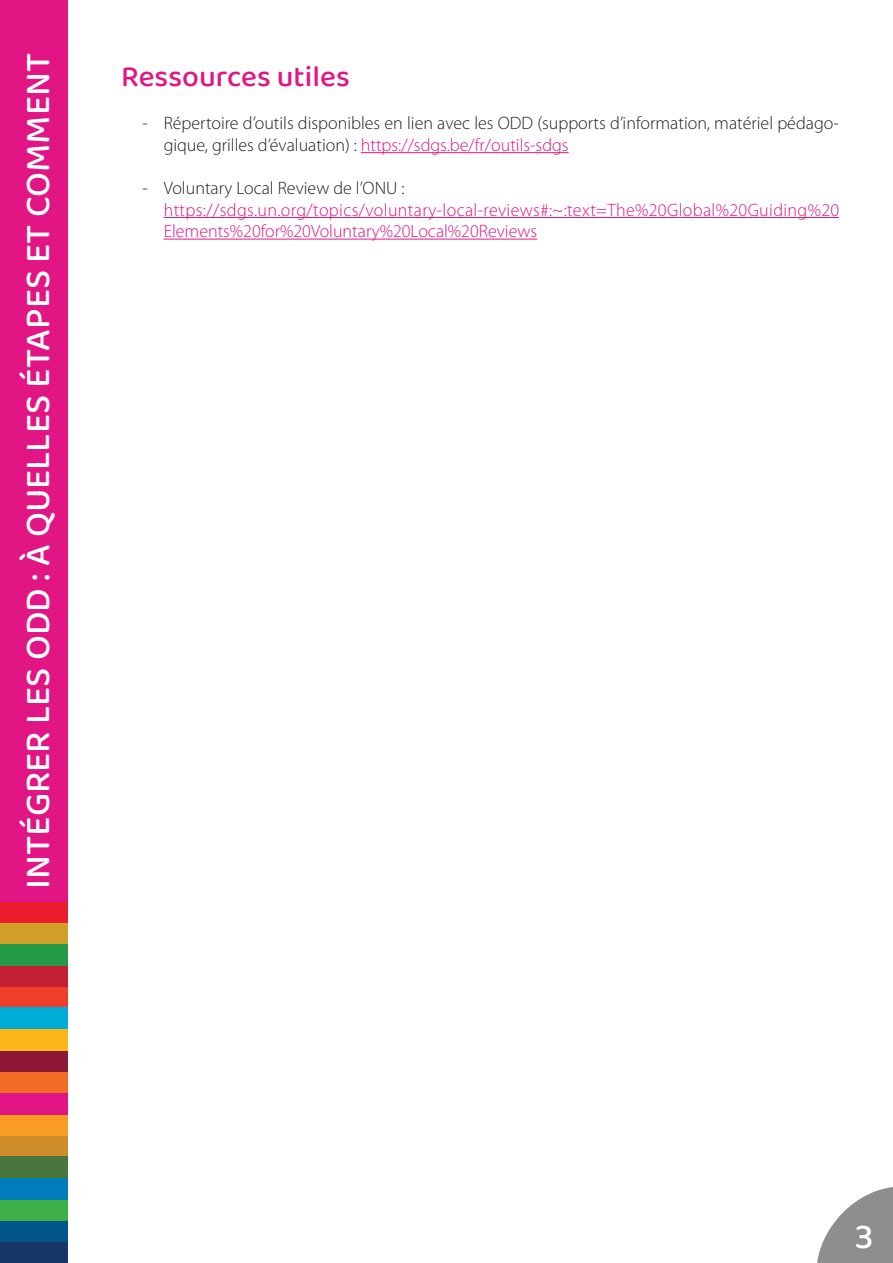
<style>
.page{position:relative;width:893px;height:1263px;background:#fff}
.page>*{position:absolute;margin:0;border:0;box-sizing:border-box;transform-origin:0 0}
.t1{font:36px "Baloo 2";color:#fff}
.t2{font:30px "Baloo 2";color:#e11584}
.t3{font:300 18px/21.6px "Myriad Pro";color:#231f20}
.t4{font:300 18px/21.6px "Myriad Pro";letter-spacing:.02em;color:#e11584}
.s1{color:#e11584}
</style>
<div class="page">
<div style="left:0;top:1135px;width:68px;height:22px;background:#cf8d29"></div>
<div style="left:0;top:1242px;width:68px;height:21px;background:#183567"></div>
<div style="left:0;top:1220px;width:68px;height:22px;background:#01558a"></div>
<div style="left:0;top:1199px;width:68px;height:21px;background:#3eaf49"></div>
<div style="left:0;top:1178px;width:68px;height:21px;background:#007cbb"></div>
<div style="left:0;top:1157px;width:68px;height:21px;background:#46763b"></div>
<div style="left:0;top:1114px;width:68px;height:21px;background:#f89c24"></div>
<div style="left:0;top:986px;width:68px;height:22px;background:#ef3e2a"></div>
<div style="left:0;top:1093px;width:68px;height:21px;background:#e11584"></div>
<div style="left:0;top:1071px;width:68px;height:22px;background:#f36c24"></div>
<div style="left:0;top:1050px;width:68px;height:21px;background:#8e1737"></div>
<div style="left:0;top:1029px;width:68px;height:21px;background:#fcb615"></div>
<div style="left:0;top:1008px;width:68px;height:21px;background:#00add9"></div>
<div style="left:0;top:965px;width:68px;height:21px;background:#c21f32"></div>
<div style="left:0;top:944px;width:68px;height:21px;background:#269b47"></div>
<div style="left:0;top:923px;width:68px;height:21px;background:#d19f28"></div>
<div style="left:0;top:901px;width:68px;height:22px;background:#eb1c2c"></div>
<svg style="left:817px;top:1187px;width:76px;height:76px"></svg>
<div style="left:0;top:0;width:68px;height:901px;background:#e11584"></div>
<hr style="left:361px;top:152px;width:208px;height:1px;background:#e11584">
<hr style="left:164px;top:217px;width:675px;height:1px;background:#e11584">
<hr style="left:164px;top:239px;width:373px;height:1px;background:#e11584">
<h1 class="t1" style="left:13px;top:889px;width:837px;rotate:-90deg">INTÉGRER LES ODD : À QUELLES ÉTAPES ET COMMENT</h1>
<h2 class="t2" style="left:121px;top:56px;width:230px">Ressources utiles</h2>
<p class="t3" style="left:164px;top:112px;width:677px;text-indent:-21px">- Répertoire d’outils disponibles en lien avec les ODD (supports d’information, matériel pédago&shy;gique, grilles d’évaluation) : <span class="s1">https://sdgs.be/fr/outils-sdgs</span></p>
<p class="t3" style="left:142px;top:177px;width:264px">- Voluntary Local Review de l’ONU :</p>
<p class="t4" style="left:164px;top:199px;width:677px">https://sdgs.un.org/topics/voluntary-local-reviews#:~:text=The%20Global%20Guiding%20<br>Elements%20for%20Voluntary%20Local%20Reviews</p>
<h1 class="t1" style="left:855px;top:1212px;width:20px">3</h1>
</div>
